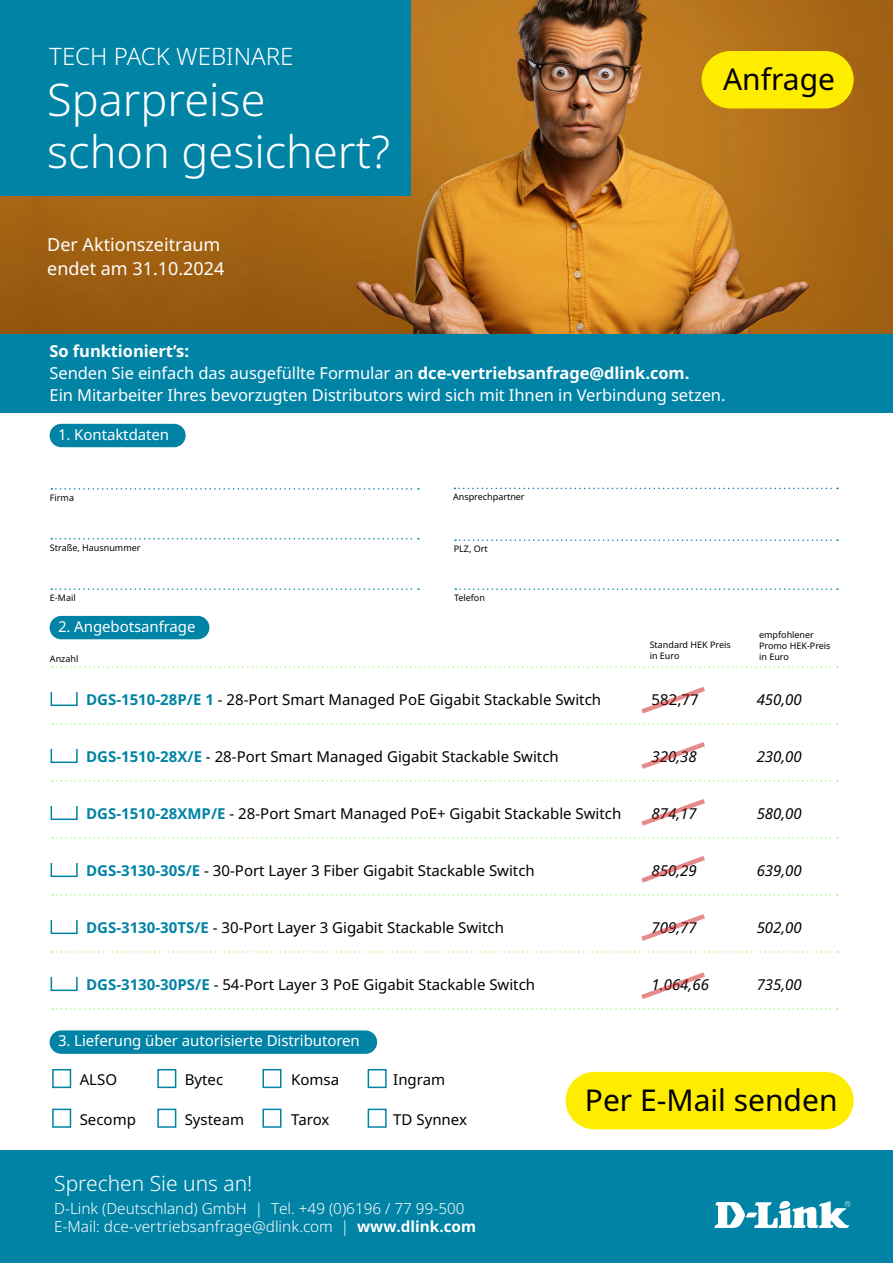
<style>
.page{position:relative;width:893px;height:1263px;background:#fff}
.page>*{position:absolute;margin:0;border:0;box-sizing:border-box;transform-origin:0 0}
.t1{font:300 45px/52.5px "Noto Sans";color:#fff}
.t2{font:30px "Noto Sans";color:#000}
.t3{font:300 24px "Noto Sans";color:#fff}
.t4{font:300 21px "Noto Sans";color:#fff}
.t5{font:18px/24px "Noto Sans";color:#fff}
.t6{font:16.5px/21.8px "Noto Sans";letter-spacing:-.005em;color:#fff}
.t7{font:300 15.3px/18.3px "Noto Sans";color:#fff}
.t8{font:15px "Noto Sans";color:#000}
.t9{font:15px "Noto Sans";letter-spacing:-.005em;color:#fff}
.t10{font:italic 15px "Noto Sans";color:#000}
.t11{font:9px/10.8px "Noto Sans";color:#000}
.s1{font-weight:700}
.s2{font-weight:700;color:#0083a5}
</style>
<div class="page">
<img style="left:0;top:196px;width:149px;height:138px">
<div style="left:50px;top:424px;width:136px;height:23px;background:#0083a5;border-radius:12px"></div>
<div style="left:0;top:334px;width:893px;height:78px;background:#0083a5"></div>
<div style="left:566px;top:1072px;width:288px;height:57px;background:#ffed00;border-radius:29px"></div>
<svg style="left:51px;top:488px;width:368px;height:2px"></svg>
<svg style="left:454px;top:488px;width:384px;height:1px"></svg>
<svg style="left:51px;top:538px;width:368px;height:1px"></svg>
<svg style="left:455px;top:539px;width:383px;height:2px"></svg>
<svg style="left:51px;top:588px;width:368px;height:2px"></svg>
<svg style="left:455px;top:588px;width:383px;height:2px"></svg>
<svg style="left:149px;top:0;width:744px;height:334px"></svg>
<div style="left:0;top:0;width:410px;height:196px;background:#0083a5"></div>
<div style="left:0;top:1150px;width:893px;height:113px;background:#0083a5"></div>
<svg style="left:714px;top:1201px;width:136px;height:27px"></svg>
<div style="left:50px;top:616px;width:159px;height:23px;background:#0083a5;border-radius:12px"></div>
<div style="left:50px;top:1030px;width:327px;height:24px;background:#0083a5;border-radius:12px"></div>
<div style="left:52px;top:1069px;width:19px;height:19px;background:#fff;border:2px solid #0083a5"></div>
<div style="left:702px;top:51px;width:152px;height:58px;background:#ffed00;border-radius:29px"></div>
<svg style="left:52px;top:666px;width:786px;height:2px"></svg>
<svg style="left:52px;top:723px;width:786px;height:2px"></svg>
<svg style="left:52px;top:780px;width:786px;height:2px"></svg>
<svg style="left:52px;top:837px;width:786px;height:2px"></svg>
<svg style="left:52px;top:894px;width:786px;height:2px"></svg>
<svg style="left:52px;top:951px;width:786px;height:2px"></svg>
<svg style="left:52px;top:1008px;width:786px;height:2px"></svg>
<div style="left:157px;top:1069px;width:19px;height:19px;background:#fff;border:2px solid #0083a5"></div>
<div style="left:262px;top:1069px;width:19px;height:19px;background:#fff;border:2px solid #0083a5"></div>
<div style="left:368px;top:1069px;width:19px;height:19px;background:#fff;border:2px solid #0083a5"></div>
<div style="left:52px;top:1108px;width:19px;height:20px;background:#fff;border:2px solid #0083a5"></div>
<div style="left:157px;top:1108px;width:19px;height:20px;background:#fff;border:2px solid #0083a5"></div>
<div style="left:262px;top:1108px;width:19px;height:20px;background:#fff;border:2px solid #0083a5"></div>
<div style="left:368px;top:1108px;width:19px;height:20px;background:#fff;border:2px solid #0083a5"></div>
<div style="left:51px;top:679px;width:27px;height:27px;background:#fff;border:2px solid #0083a5"></div>
<div style="left:41px;top:678px;width:42px;height:14px;background:#fff"></div>
<div style="left:51px;top:736px;width:27px;height:27px;background:#fff;border:2px solid #0083a5"></div>
<div style="left:41px;top:735px;width:42px;height:14px;background:#fff"></div>
<div style="left:51px;top:793px;width:27px;height:27px;background:#fff;border:2px solid #0083a5"></div>
<div style="left:41px;top:792px;width:42px;height:14px;background:#fff"></div>
<div style="left:51px;top:850px;width:27px;height:27px;background:#fff;border:2px solid #0083a5"></div>
<div style="left:41px;top:849px;width:42px;height:14px;background:#fff"></div>
<div style="left:51px;top:907px;width:27px;height:27px;background:#fff;border:2px solid #0083a5"></div>
<div style="left:41px;top:906px;width:42px;height:14px;background:#fff"></div>
<div style="left:51px;top:964px;width:27px;height:27px;background:#fff;border:2px solid #0083a5"></div>
<div style="left:41px;top:963px;width:42px;height:14px;background:#fff"></div>
<svg style="left:641px;top:687px;width:64px;height:27px"></svg>
<svg style="left:641px;top:742px;width:64px;height:27px"></svg>
<svg style="left:641px;top:799px;width:64px;height:27px"></svg>
<svg style="left:641px;top:856px;width:64px;height:27px"></svg>
<svg style="left:641px;top:914px;width:64px;height:27px"></svg>
<svg style="left:641px;top:972px;width:64px;height:27px"></svg>
<h3 class="t3" style="left:49px;top:40px;width:246px">TECH PACK WEBINARE</h3>
<h1 class="t1" style="left:47px;top:75px;width:344px">Sparpreise schon gesichert?</h1>
<p class="t5" style="left:47px;top:233px;width:179px">Der Aktionszeitraum endet am 31.10.2024</p>
<h2 class="t2" style="left:723px;top:58px;width:114px">Anfrage</h2>
<p class="t6" style="left:50px;top:341px;width:677px"><span class="s1">So funktioniert’s:<br></span>Senden Sie einfach das ausgefüllte Formular an <span class="s1">dce-vertriebsanfrage@dlink.com.<br></span>Ein Mitarbeiter Ihres bevorzugten Distributors wird sich mit Ihnen in Verbindung setzen.</p>
<p class="t9" style="left:58px;top:424px;width:113px">1. Kontaktdaten</p>
<p class="t11" style="left:50px;top:492px;width:26px">Firma</p>
<p class="t11" style="left:453px;top:492px;width:73px">Ansprechpartner</p>
<p class="t11" style="left:50px;top:542px;width:92px">Straße, Hausnummer</p>
<p class="t11" style="left:454px;top:544px;width:36px">PLZ, Ort</p>
<p class="t11" style="left:50px;top:593px;width:27px">E-Mail</p>
<p class="t11" style="left:454px;top:593px;width:32px">Telefon</p>
<p class="t9" style="left:58px;top:616px;width:139px">2. Angebotsanfrage</p>
<p class="t11" style="left:50px;top:653px;width:30px">Anzahl</p>
<p class="t11" style="left:650px;top:639px;width:83px">Standard HEK Preis in Euro</p>
<p class="t11" style="left:759px;top:630px;width:73px">empfohlener<br>Promo HEK-Preis in Euro</p>
<p class="t8" style="left:86px;top:689px;width:516px"><span class="s2">DGS-1510-28P/E 1</span> - 28-Port Smart Managed PoE Gigabit Stackable Switch</p>
<p class="t8" style="left:652px;top:689px;width:48px">582,77</p>
<p class="t10" style="left:757px;top:689px;width:47px">450,00</p>
<p class="t8" style="left:86px;top:746px;width:474px"><span class="s2">DGS-1510-28X/E</span> - 28-Port Smart Managed Gigabit Stackable Switch</p>
<p class="t10" style="left:652px;top:746px;width:47px">320,38</p>
<p class="t10" style="left:757px;top:746px;width:47px">230,00</p>
<p class="t8" style="left:86px;top:803px;width:537px"><span class="s2">DGS-1510-28XMP/E</span> - 28-Port Smart Managed PoE+ Gigabit Stackable Switch</p>
<p class="t10" style="left:652px;top:803px;width:47px">874,17</p>
<p class="t10" style="left:757px;top:803px;width:47px">580,00</p>
<p class="t8" style="left:86px;top:860px;width:450px"><span class="s2">DGS-3130-30S/E</span> - 30-Port Layer 3 Fiber Gigabit Stackable Switch</p>
<p class="t10" style="left:652px;top:860px;width:47px">850,29</p>
<p class="t10" style="left:757px;top:860px;width:47px">639,00</p>
<p class="t8" style="left:86px;top:917px;width:419px"><span class="s2">DGS-3130-30TS/E</span> - 30-Port Layer 3 Gigabit Stackable Switch</p>
<p class="t10" style="left:652px;top:917px;width:47px">709,77</p>
<p class="t10" style="left:757px;top:917px;width:47px">502,00</p>
<p class="t8" style="left:86px;top:974px;width:451px"><span class="s2">DGS-3130-30PS/E</span> - 54-Port Layer 3 PoE Gigabit Stackable Switch</p>
<p class="t10" style="left:652px;top:974px;width:59px">1.064,66</p>
<p class="t10" style="left:757px;top:974px;width:47px">735,00</p>
<p class="t9" style="left:58px;top:1030px;width:303px">3. Lieferung über autorisierte Distributoren</p>
<p class="t8" style="left:80px;top:1069px;width:39px">ALSO</p>
<p class="t8" style="left:185px;top:1069px;width:40px">Bytec</p>
<p class="t8" style="left:291px;top:1069px;width:49px">Komsa</p>
<p class="t8" style="left:393px;top:1069px;width:53px">Ingram</p>
<p class="t8" style="left:80px;top:1109px;width:58px">Secomp</p>
<p class="t8" style="left:185px;top:1109px;width:61px">Systeam</p>
<p class="t8" style="left:291px;top:1109px;width:40px">Tarox</p>
<p class="t8" style="left:393px;top:1109px;width:75px">TD Synnex</p>
<h3 class="t4" style="left:54px;top:1169px;width:200px">Sprechen Sie uns an!</h3>
<p class="t7" style="left:54px;top:1200px;width:423px">D-Link (Deutschland) GmbH | Tel. +49 (0)6196 / 77 99-500<br>E-Mail: dce-vertriebsanfrage@dlink.com | <span class="s1">www.dlink.com</span></p>
<h2 class="t2" style="left:585px;top:1079px;width:254px">Per E-Mail senden</h2>
</div>
